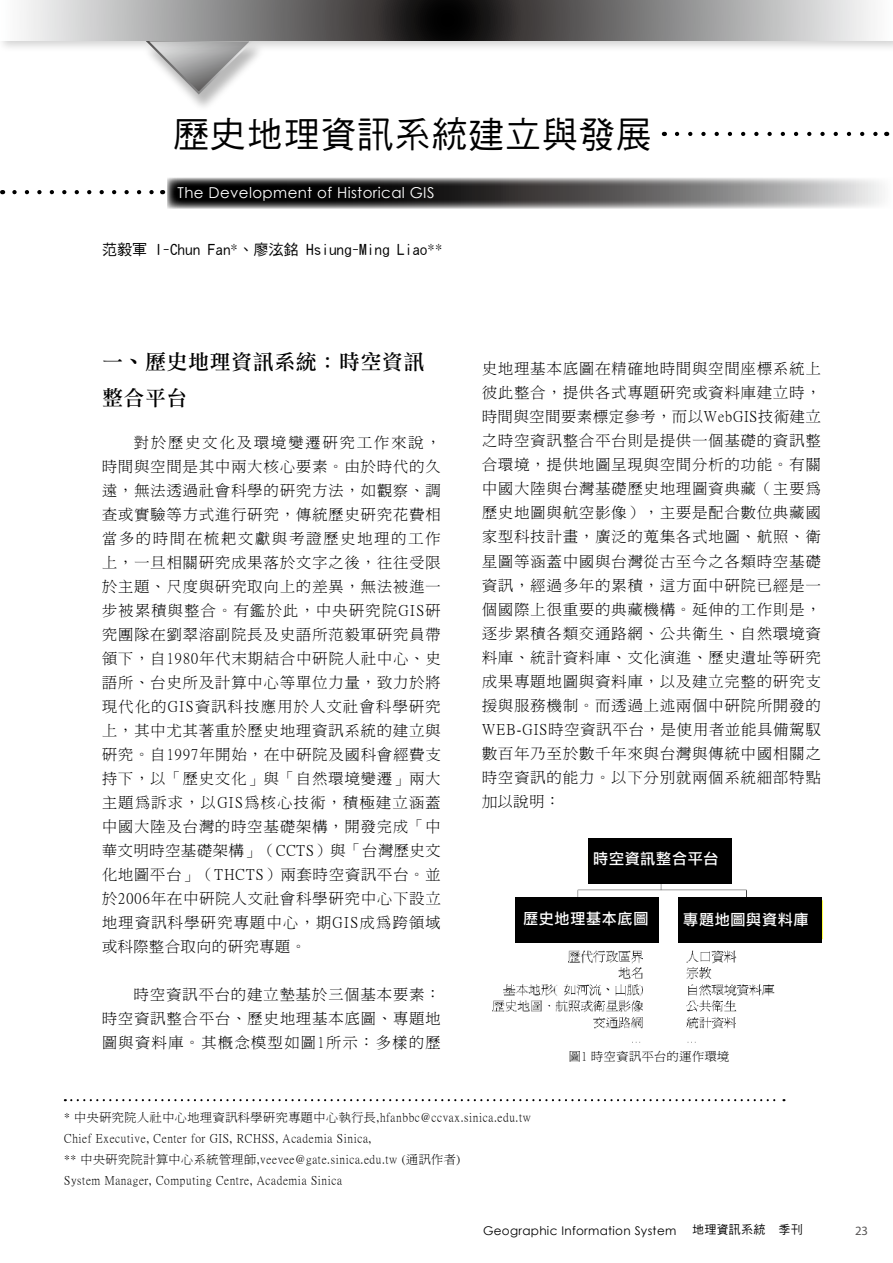
<style>
.page{position:relative;width:893px;height:1263px;background:#fff}
.page>*{position:absolute;margin:0;border:0;box-sizing:border-box;transform-origin:0 0}
.t1{font:36px "DF Hei Md HK BF";letter-spacing:.025em;color:#000}
.t2{font:21px/36px "DF Li Song Md WIN BF";letter-spacing:.025em;color:#000}
.t3{font:15px/24px "P Ming Li U";letter-spacing:.08em;color:#000;text-align:justify}
.t4{font:15px "DF Hei Md HK BF";letter-spacing:.005em;color:#000}
.t5{font:15px "Century Gothic";letter-spacing:.025em;color:#fff}
.t6{font:15px "DF Li Hei Md WIN BF";letter-spacing:.05em;color:#fff}
.t7{font:12.75px "Myriad Pro";color:#595757}
.t8{font:12px/21px "P Ming Li U";letter-spacing:.05em;color:#000}
.t9{font:12px "Century Gothic";letter-spacing:.025em;color:#000}
.t10{font:12px "DF Hei Md HK BF";letter-spacing:.025em;color:#000}
.s1{font-family:"P Ming Li U"}
</style>
<div class="page">
<svg style="left:167px;top:178px;width:715px;height:30px;background:#676666"></svg>
<div style="left:141px;top:41px;width:125px;height:72px;background:#000;opacity:.28"></div>
<svg style="left:144px;top:54px;width:113px;height:42px"></svg>
<div style="left:0;top:0;width:893px;height:54px;background:#000;opacity:.18"></div>
<svg style="left:1px;top:0;width:892px;height:41px;background:#888787"></svg>
<svg style="left:677px;top:132px;width:201px;height:4px"></svg>
<svg style="left:14px;top:190px;width:140px;height:4px"></svg>
<svg style="left:65px;top:1099px;width:719px;height:2px"></svg>
<img style="left:492px;top:838px;width:332px;height:205px">
<div style="left:588px;top:838px;width:143px;height:46px;background:#000"></div>
<div style="left:516px;top:897px;width:143px;height:45px;background:#000"></div>
<div style="left:678px;top:897px;width:143px;height:45px;background:#000"></div>
<h1 class="t1" style="left:173px;top:116px;width:480px">歷史地理資訊系統建立與發展</h1>
<p class="t5" style="left:178px;top:182px;width:258px">The Development of Historical GIS</p>
<p class="t4" style="left:102px;top:242px;width:342px">范毅軍 I-Chun Fan<span class="s1">*</span>、廖泫銘 Hsiung-Ming Liao<span class="s1">**</span></p>
<h2 class="t2" style="left:102px;top:344px;width:324px">一、歷史地理資訊系統：時空資訊整合平台</h2>
<p class="t3" style="left:102px;top:431px;width:340px;text-indent:32px">對於歷史文化及環境變遷研究工作來說，時間與空間是其中兩大核心要素。由於時代的久遠，無法透過社會科學的研究方法，如觀察、調查或實驗等方式進行研究，傳統歷史研究花費相當多的時間在梳耙文獻與考證歷史地理的工作上，一旦相關研究成果落於文字之後，往往受限於主題、尺度與研究取向上的差異，無法被進一步被累積與整合。有鑑於此，中央研究院GIS研究團隊在劉翠溶副院長及史語所范毅軍研究員帶領下，自1980年代末期結合中研院人社中心、史語所、台史所及計算中心等單位力量，致力於將現代化的GIS資訊科技應用於人文社會科學研究上，其中尤其著重於歷史地理資訊系統的建立與研究。自1997年開始，在中研院及國科會經費支持下，以「歷史文化」與「自然環境變遷」兩大主題為訴求，以GIS為核心技術，積極建立涵蓋中國大陸及台灣的時空基礎架構，開發完成「中華文明時空基礎架構」（CCTS）與「台灣歷史文化地圖平台」（THCTS）兩套時空資訊平台。並於2006年在中研院人文社會科學研究中心下設立地理資訊科學研究專題中心，期GIS成為跨領域或科際整合取向的研究專題。</p>
<p class="t3" style="left:102px;top:983px;width:340px;text-indent:32px">時空資訊平台的建立墊基於三個基本要素：時空資訊整合平台、歷史地理基本底圖、專題地圖與資料庫。其概念模型如圖1所示：多樣的歷</p>
<p class="t3" style="left:482px;top:357px;width:340px">史地理基本底圖在精確地時間與空間座標系統上彼此整合，提供各式專題研究或資料庫建立時，時間與空間要素標定參考，而以WebGIS技術建立之時空資訊整合平台則是提供一個基礎的資訊整合環境，提供地圖呈現與空間分析的功能。有關中國大陸與台灣基礎歷史地理圖資典藏（主要為歷史地圖與航空影像），主要是配合數位典藏國家型科技計畫，廣泛的蒐集各式地圖、航照、衛星圖等涵蓋中國與台灣從古至今之各類時空基礎資訊，經過多年的累積，這方面中研院已經是一個國際上很重要的典藏機構。延伸的工作則是，逐步累積各類交通路網、公共衛生、自然環境資料庫、統計資料庫、文化演進、歷史遺址等研究成果專題地圖與資料庫，以及建立完整的研究支援與服務機制。而透過上述兩個中研院所開發的WEB-GIS時空資訊平台，是使用者並能具備駕馭數百年乃至於數千年來與台灣與傳統中國相關之時空資訊的能力。以下分別就兩個系統細部特點加以說明：</p>
<p class="t6" style="left:593px;top:850px;width:127px">時空資訊整合平台</p>
<p class="t6" style="left:523px;top:911px;width:127px">歷史地理基本底圖</p>
<p class="t6" style="left:683px;top:912px;width:127px">專題地圖與資料庫</p>
<p class="t8" style="left:569px;top:1045px;width:162px">圖1 時空資訊平台的運作環境</p>
<p class="t8" style="left:64px;top:1107px;width:468px">* 中央研究院人社中心地理資訊科學研究專題中心執行長,hfanbbc@ccvax.sinica.edu.tw Chief Executive, Center for GIS, RCHSS, Academia Sinica,<br>** 中央研究院計算中心系統管理師,veevee@gate.sinica.edu.tw (通訊作者)<br>System Manager, Computing Centre, Academia Sinica</p>
<p class="t9" style="left:483px;top:1222px;width:195px">Geographic Information System</p>
<p class="t10" style="left:692px;top:1223px;width:112px">地理資訊系統 季刊</p>
<p class="t7" style="left:855px;top:1222px;width:15px">23</p>
</div>
